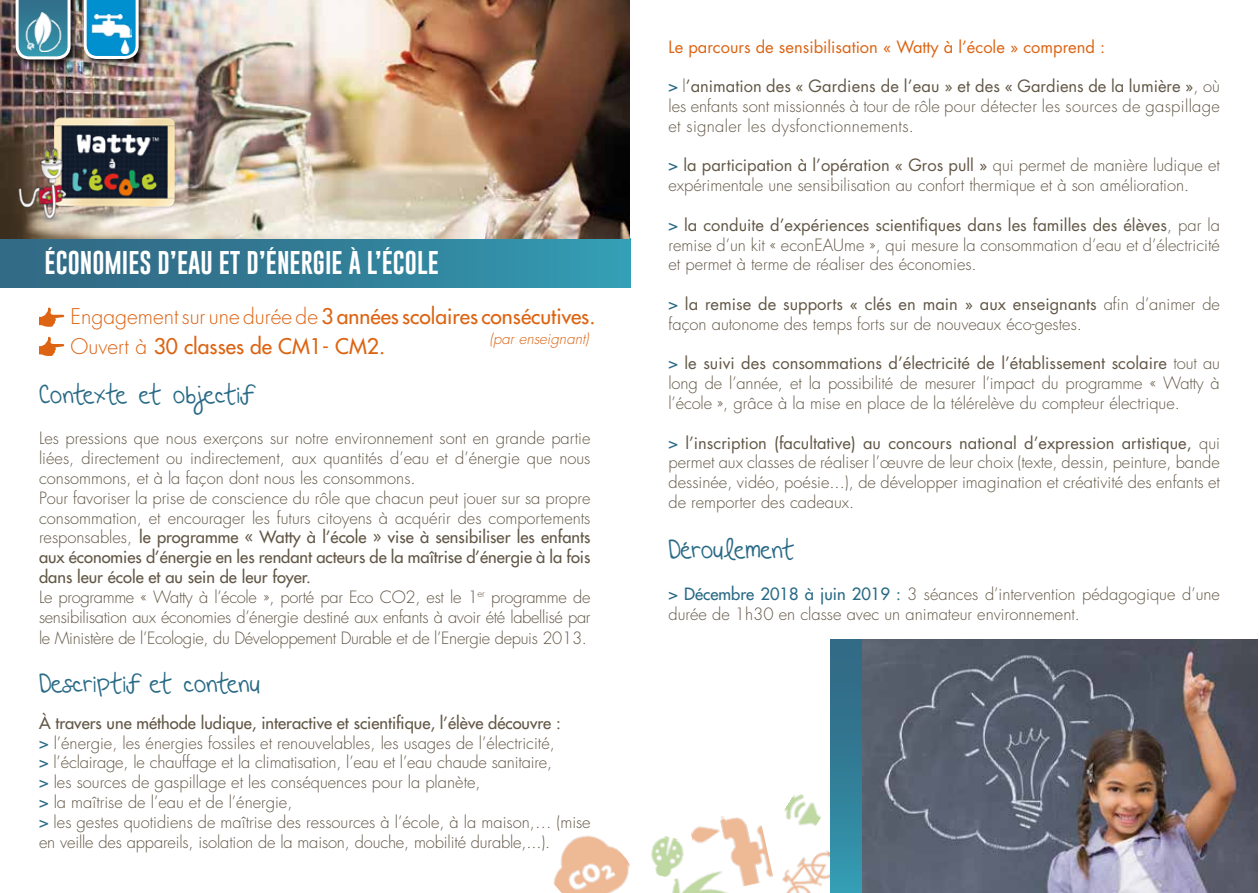
<style>
.page{position:relative;width:1259px;height:893px;background:#fff}
.page>*{position:absolute;margin:0;border:0;box-sizing:border-box;transform-origin:0 0}
.t1{font:24px "Beautiful Every Time";color:#296a86}
.t2{font:24px "Gobold";color:#fff}
.t3{font:500 21px/30px "Futura Std";color:#dc6413}
.t4{font:300 16.5px/19.8px "Futura Std";color:#625746}
.t5{font:300 16.5px "Futura Std";letter-spacing:-.02em;color:#625746}
.t6{font:16.5px "Futura Std";color:#dc6413}
.t7{font:italic 300 15px "Futura Std";color:#dc6413}
.s1{font-weight:300}
.s2{font-weight:500}
.s3{font-weight:500;color:#296a86}
.s4{font-weight:400}
</style>
<div class="page">
<img style="left:672px;top:881px;width:16px;height:12px">
<img style="left:782px;top:830px;width:49px;height:63px">
<img style="left:553px;top:835px;width:78px;height:58px">
<img style="left:688px;top:816px;width:85px;height:77px">
<img style="left:782px;top:794px;width:45px;height:40px">
<img style="left:651px;top:832px;width:40px;height:49px">
<div style="left:0;top:238px;width:630px;height:49px;background:linear-gradient(to right,#326480,#339ab1)"></div>
<div style="left:831px;top:640px;width:48px;height:253px;background:linear-gradient(to bottom,#32637f,#3399b1)"></div>
<img style="left:0;top:0;width:629px;height:238px">
<div style="left:81px;top:0;width:67px;height:68px;background:#000;opacity:.75"></div>
<svg style="left:82px;top:0;width:58px;height:61px"></svg>
<img style="left:91px;top:14px;width:40px;height:40px">
<div style="left:13px;top:0;width:67px;height:68px;background:#000;opacity:.75"></div>
<svg style="left:14px;top:0;width:58px;height:61px"></svg>
<img style="left:23px;top:12px;width:40px;height:40px">
<img style="left:16px;top:110px;width:165px;height:119px">
<img style="left:862px;top:640px;width:395px;height:253px">
<svg style="left:39px;top:307px;width:25px;height:20px"></svg>
<svg style="left:39px;top:337px;width:25px;height:19px"></svg>
<h1 class="t2" style="left:45px;top:247px;width:395px">ÉCONOMIES D’EAU ET D’ÉNERGIE À L’ÉCOLE</h1>
<p class="t3" style="left:71px;top:302px;width:526px"><span class="s1">Engagement sur une durée de</span> 3 années scolaires consécutives.<br><span class="s1">Ouvert à</span> 30 classes de CM1- CM2.</p>
<p class="t7" style="left:489px;top:329px;width:104px">(par enseignant)</p>
<h1 class="t1" style="left:39px;top:381px;width:214px">Contexte et objectif</h1>
<p class="t4" style="left:39px;top:429px;width:553px">Les pressions que nous exerçons sur notre environnement sont en grande partie liées, directement ou indirectement, aux quantités d’eau et d’énergie que nous consommons, et à la façon dont nous les consommons.<br>Pour favoriser la prise de conscience du rôle que chacun peut jouer sur sa propre consommation, et encourager les futurs citoyens à acquérir des comportements responsables, <span class="s2">le programme « Watty à l’école » vise à sensibiliser les enfants aux économies d’énergie en les rendant acteurs de la maîtrise d’énergie à la fois dans leur école et au sein de leur foyer.<br></span>Le programme « Watty à l’école », porté par Eco CO2, est le 1<sup>er</sup> programme de sensibilisation aux économies d’énergie destiné aux enfants à avoir été labellisé par</p>
<p class="t5" style="left:39px;top:628px;width:549px">le Ministère de l’Ecologie, du Développement Durable et de l’Energie depuis 2013.</p>
<h1 class="t1" style="left:39px;top:669px;width:222px">Descriptif et contenu</h1>
<p class="t4" style="left:39px;top:713px;width:553px"><span class="s2">À travers une méthode ludique, interactive et scientifique, l’élève découvre :<br></span><span class="s3">&gt;</span> l’énergie, les énergies fossiles et renouvelables, les usages de l’électricité,<br><span class="s3">&gt;</span> l’éclairage, le chauffage et la climatisation, l’eau et l’eau chaude sanitaire,<br><span class="s3">&gt;</span> les sources de gaspillage et les conséquences pour la planète,<br><span class="s3">&gt;</span> la maîtrise de l’eau et de l’énergie,<br><span class="s3">&gt;</span> les gestes quotidiens de maîtrise des ressources à l’école, à la maison,… (mise en veille des appareils, isolation de la maison, douche, mobilité durable,...).</p>
<p class="t6" style="left:668px;top:36px;width:438px">Le parcours de sensibilisation « Watty à l’école » comprend :</p>
<p class="t4" style="left:668px;top:77px;width:553px;text-align:justify"><span class="s3">&gt;</span> l<span class="s4">’animation des « Gardiens de l’eau » et des « Gardiens de la lumière »</span>, où les enfants sont missionnés à tour de rôle pour détecter les sources de gaspillage et signaler les dysfonctionnements.</p>
<p class="t4" style="left:668px;top:156px;width:553px"><span class="s3">&gt;</span> <span class="s4">la participation à l’opération « Gros pull »</span> qui permet de manière ludique et expérimentale une sensibilisation au confort thermique et à son amélioration.</p>
<p class="t4" style="left:668px;top:215px;width:553px;text-align:justify"><span class="s3">&gt;</span> <span class="s4">la conduite d’expériences scientifiques dans les familles des élèves</span>, par la remise d’un kit « econEAUme », qui mesure la consommation d’eau et d’électricité et permet à terme de réaliser des économies.</p>
<p class="t4" style="left:668px;top:295px;width:553px"><span class="s3">&gt;</span> <span class="s4">la remise de supports « clés en main » aux enseignants</span> afin d’animer de façon autonome des temps forts sur de nouveaux éco-gestes.</p>
<p class="t4" style="left:668px;top:354px;width:553px;text-align:justify"><span class="s3">&gt;</span> <span class="s4">le suivi des consommations d’électricité de l’établissement scolaire</span> tout au long de l’année, et la possibilité de mesurer l’impact du programme « Watty à l’école », grâce à la mise en place de la télérelève du compteur électrique.</p>
<p class="t4" style="left:668px;top:433px;width:553px;text-align:justify"><span class="s3">&gt;</span> <span class="s4">l’inscription (facultative) au concours national d’expression artistique,</span> qui permet aux classes de réaliser l’œuvre de leur choix (texte, dessin, peinture, bande dessinée, vidéo, poésie...), de développer imagination et créativité des enfants et de remporter des cadeaux.</p>
<h1 class="t1" style="left:668px;top:536px;width:151px">Déroulement »</h1>
<p class="t4" style="left:668px;top:584px;width:553px"><span class="s3">&gt; Décembre 2018 à juin 2019 :</span> 3 séances d’intervention pédagogique d’une durée de 1h30 en classe avec un animateur environnement.</p>
</div>
